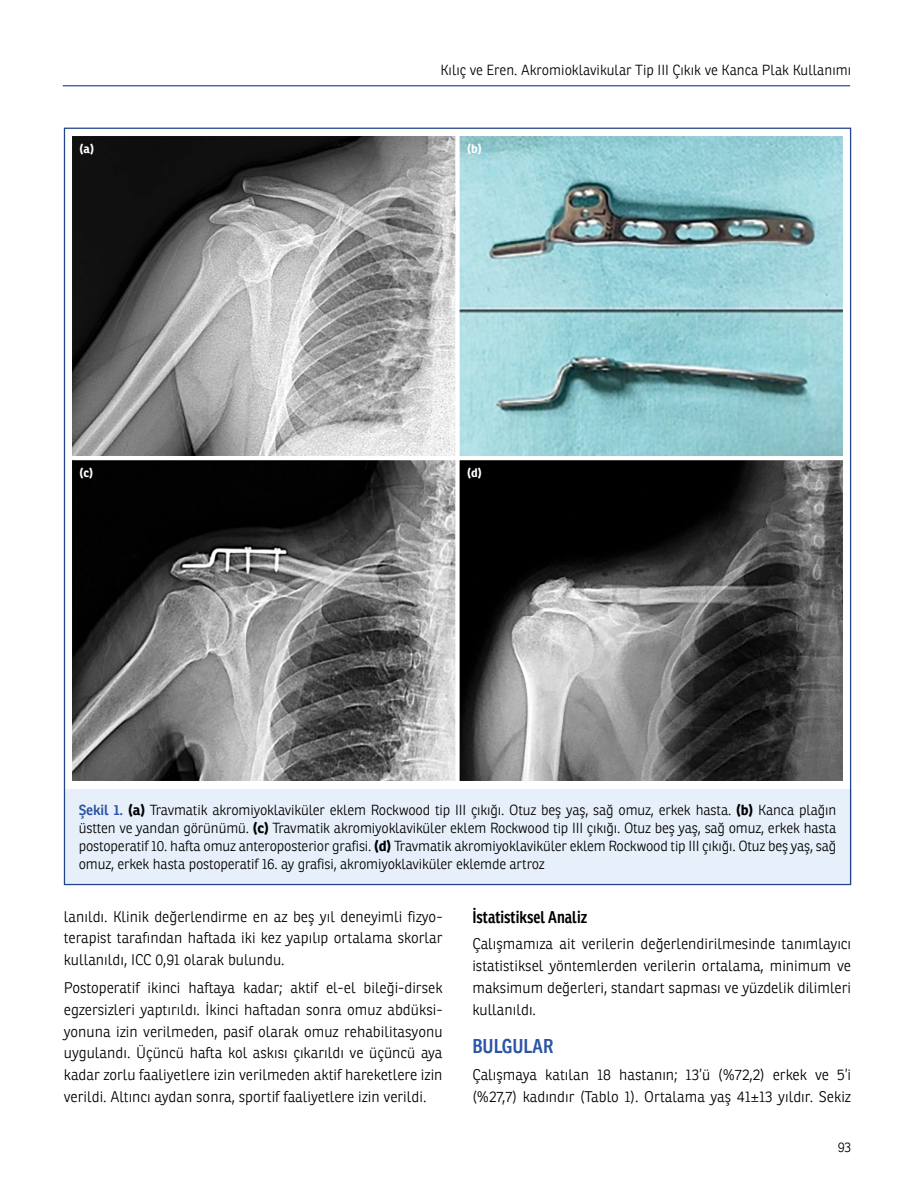
<style>
.page{position:relative;width:915px;height:1191px;background:#fff}
.page>*{position:absolute;margin:0;border:0;box-sizing:border-box;transform-origin:0 0}
.t1{font:600 19.5px "Ronnia Cond";color:#2b54a5}
.t2{font:600 16.5px "Ronnia Cond";color:#000}
.t3{font:300 15px/21.8px "Ronnia";color:#000;text-align:justify}
.t4{font:300 14.25px/18px "Ronnia";letter-spacing:-.01em;color:#000;text-align:justify}
.t5{font:300 13.5px "Ronnia";color:#000}
.t6{font:700 12px "Ronnia";color:#fff}
.s1{font-weight:600;color:#2b54a5}
.s2{font-weight:700}
</style>
<div class="page">
<hr style="left:63px;top:85px;width:786px;height:1px;background:#2b54a5">
<img style="left:72px;top:136px;width:383px;height:320px">
<div style="left:64px;top:789px;width:786px;height:95px;background:#e7f0fa"></div>
<img style="left:459px;top:136px;width:383px;height:320px">
<img style="left:72px;top:460px;width:383px;height:320px">
<img style="left:459px;top:460px;width:383px;height:320px">
<p class="t6" style="left:80px;top:141px;width:16px">(a)</p>
<p class="t6" style="left:80px;top:465px;width:15px">(c)</p>
<p class="t4" style="left:440px;top:61px;width:412px">Kılıç ve Eren. Akromioklavikular Tip III Çıkık ve Kanca Plak Kullanımı</p>
<p class="t6" style="left:467px;top:141px;width:16px">(b)</p>
<p class="t6" style="left:467px;top:465px;width:16px">(d)</p>
<p class="t4" style="left:79px;top:801px;width:758px"><span class="s1">Şekil 1.</span> <span class="s2">(a)</span> Travmatik akromiyoklaviküler eklem Rockwood tip III çıkığı. Otuz beş yaş, sağ omuz, erkek hasta. <span class="s2">(b)</span> Kanca plağın üstten ve yandan görünümü. <span class="s2">(c)</span> Travmatik akromiyoklaviküler eklem Rockwood tip III çıkığı. Otuz beş yaş, sağ omuz, erkek hasta postoperatif 10. hafta omuz anteroposterior grafisi. <span class="s2">(d)</span> Travmatik akromiyoklaviküler eklem Rockwood tip III çıkığı. Otuz beş yaş, sağ omuz, erkek hasta postoperatif 16. ay grafisi, akromiyoklaviküler eklemde artroz</p>
<p class="t3" style="left:64px;top:905px;width:380px">lanıldı. Klinik değerlendirme en az beş yıl deneyimli fizyo&shy;terapist tarafından haftada iki kez yapılıp ortalama skorlar kullanıldı, ICC 0,91 olarak bulundu.</p>
<p class="t3" style="left:64px;top:976px;width:380px">Postoperatif ikinci haftaya kadar; aktif el-el bileği-dirsek egzersizleri yaptırıldı. İkinci haftadan sonra omuz abdüksi&shy;yonuna izin verilmeden, pasif olarak omuz rehabilitasyonu uygulandı. Üçüncü hafta kol askısı çıkarıldı ve üçüncü aya kadar zorlu faaliyetlere izin verilmeden aktif hareketlere izin verildi. Altıncı aydan sonra, sportif faaliyetlere izin verildi.</p>
<p class="t2" style="left:472px;top:907px;width:116px">İstatistiksel Analiz</p>
<p class="t3" style="left:472px;top:932px;width:380px">Çalışmamıza ait verilerin değerlendirilmesinde tanımlayıcı istatistiksel yöntemlerden verilerin ortalama, minimum ve maksimum değerleri, standart sapması ve yüzdelik dilimleri kullanıldı.</p>
<h1 class="t1" style="left:472px;top:1034px;width:82px">BULGULAR</h1>
<p class="t3" style="left:472px;top:1063px;width:380px">Çalışmaya katılan 18 hastanın; 13’ü (%72,2) erkek ve 5’i (%27,7) kadındır (Tablo 1). Ortalama yaş 41±13 yıldır. Sekiz</p>
<p class="t5" style="left:837px;top:1139px;width:15px">93</p>
</div>
